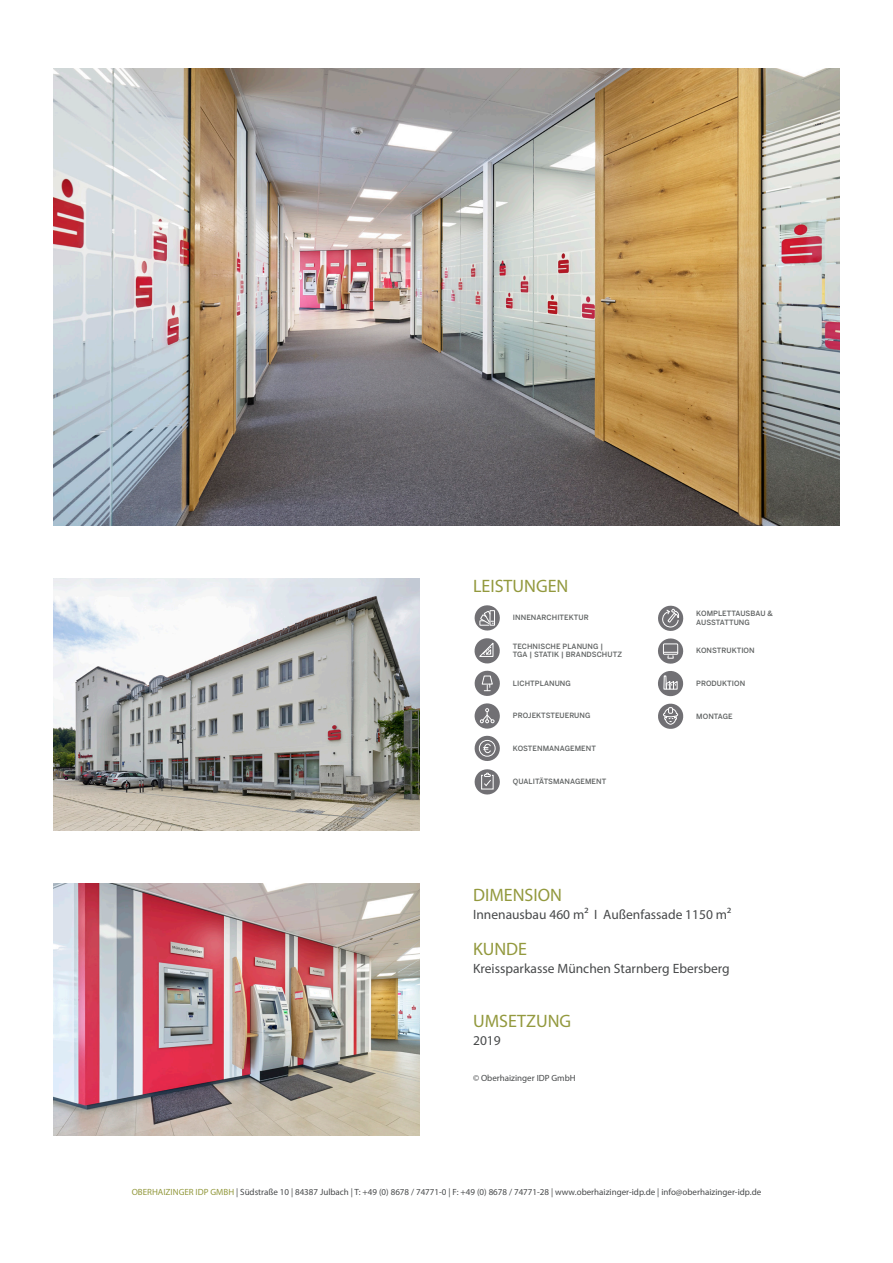
<style>
.page{position:relative;width:893px;height:1263px;background:#fff}
.page>*{position:absolute;margin:0;border:0;box-sizing:border-box;transform-origin:0 0}
.t1{font:18px "Myriad Pro";color:#93993e}
.t2{font:13.5px "Myriad Pro";color:#47494a}
.t3{font:9px "Myriad Pro";color:#47494a}
.t4{font:500 7.2px/8.6px "Benton Sans";letter-spacing:.01em;color:#606363}
.s1{color:#93993e}
</style>
<div class="page">
<img style="left:53px;top:68px;width:787px;height:457px">
<img style="left:53px;top:578px;width:367px;height:252px">
<img style="left:53px;top:883px;width:367px;height:252px">
<svg style="left:474px;top:735px;width:26px;height:60px"></svg>
<svg style="left:474px;top:703px;width:26px;height:26px"></svg>
<svg style="left:480px;top:708px;width:14px;height:15px"></svg>
<svg style="left:474px;top:605px;width:26px;height:91px"></svg>
<svg style="left:658px;top:605px;width:26px;height:124px"></svg>
<h1 class="t1" style="left:473px;top:574px;width:97px">LEISTUNGEN</h1>
<p class="t4" style="left:513px;top:613px;width:77px">INNENARCHITEKTUR</p>
<p class="t4" style="left:513px;top:642px;width:111px">TECHNISCHE PLANUNG |<br>TGA | STATIK | BRANDSCHUTZ</p>
<p class="t4" style="left:513px;top:679px;width:59px">LICHTPLANUNG</p>
<p class="t4" style="left:513px;top:711px;width:79px">PROJEKTSTEUERUNG</p>
<p class="t4" style="left:513px;top:744px;width:85px">KOSTENMANAGEMENT</p>
<p class="t4" style="left:513px;top:777px;width:95px">QUALITÄTSMANAGEMENT</p>
<h1 class="t1" style="left:473px;top:883px;width:90px">DIMENSION</h1>
<p class="t4" style="left:696px;top:609px;width:78px">KOMPLETTAUSBAU &amp;<br>AUSSTATTUNG</p>
<p class="t4" style="left:696px;top:646px;width:60px">KONSTRUKTION</p>
<p class="t4" style="left:696px;top:679px;width:51px">PRODUKTION</p>
<p class="t4" style="left:696px;top:712px;width:38px">MONTAGE</p>
<h2 class="t2" style="left:473px;top:906px;width:260px">Innenausbau 460 m² I Außenfassade 1150 m²</h2>
<h1 class="t1" style="left:473px;top:937px;width:56px">KUNDE</h1>
<h2 class="t2" style="left:473px;top:960px;width:258px">Kreissparkasse München Starnberg Ebersberg</h2>
<h1 class="t1" style="left:473px;top:1009px;width:100px">UMSETZUNG</h1>
<h2 class="t2" style="left:473px;top:1032px;width:29px">2019</h2>
<p class="t3" style="left:473px;top:1072px;width:104px">© Oberhaizinger IDP GmbH</p>
<p class="t3" style="left:132px;top:1186px;width:631px"><span class="s1">OBERHAIZINGER IDP GMBH</span> | Südstraße 10 | 84387 Julbach | T: +49 (0) 8678 / 74771-0 | F: +49 (0) 8678 / 74771-28 | www.oberhaizinger-idp.de | info@oberhaizinger-idp.de</p>
</div>
